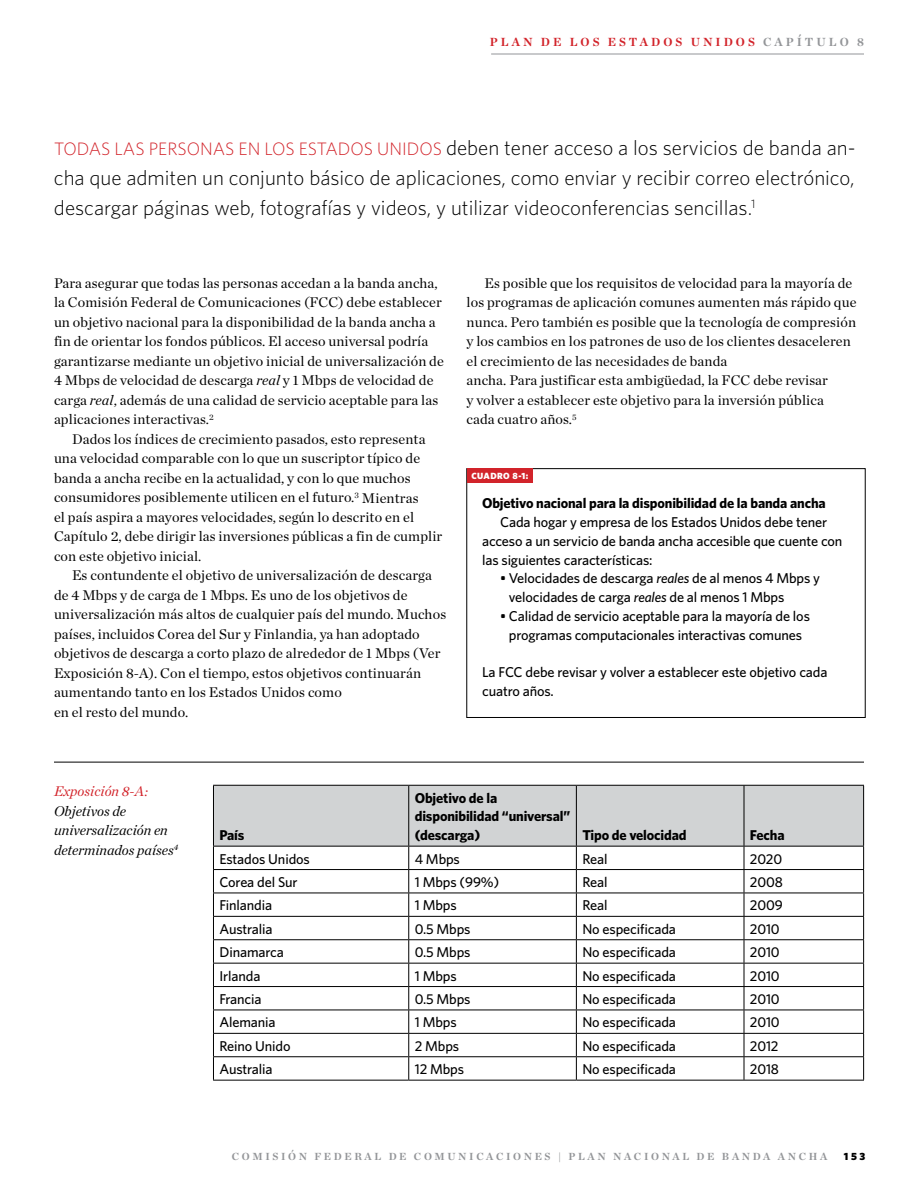
<style>
.page{position:relative;width:918px;height:1188px;background:#fff}
.page>*{position:absolute;margin:0;border:0;box-sizing:border-box;transform-origin:0 0}
.Section_Lead-In{font:300 21px/30px "Whitney";color:#000;text-align:justify}
.Main_Body_Indent{font:14.25px/19.5px "Chronicle Deck";letter-spacing:.01em;color:#000}
.Box_Text{font:500 14.25px/18.8px "Whitney";letter-spacing:-.01em;color:#000}
.Main_Body_No_Indent{font:14.25px/19.5px "Chronicle Deck";letter-spacing:.01em;color:#000}
.H6_Box{font:700 14.25px/18.8px "Whitney";letter-spacing:-.01em;color:#000}
.exhibit_sub{font:italic 14.25px/19.5px "Chronicle Deck";color:#000}
.exhibit_heading{font:italic 14.25px "Chronicle Deck";color:#d2232a}
.t1{font:700 12px "Chronicle Deck";letter-spacing:.25em;color:#d2232a}
.t2{font:700 10.5px "Chronicle Deck";letter-spacing:.25em;color:#939598}
.Endnotes{font:900 10.5px "Whitney";color:#000}
.H5_Box{font:900 9px "Whitney";letter-spacing:.05em;color:#fff}
.s1{color:#939598}
.s2{font-size:18px;color:#d2232a}
.s3{font-style:italic}
</style>
<div class="page">
<hr style="left:491px;top:54px;width:373px;height:1px;background:#939598">
<hr style="left:54px;top:762px;width:810px;height:1px;background:#000">
<svg style="left:213px;top:785px;width:651px;height:295px"></svg>
<hr style="left:213px;top:1080px;width:196px;height:1px;background:#000">
<hr style="left:409px;top:1080px;width:167px;height:1px;background:#000">
<hr style="left:576px;top:1080px;width:168px;height:1px;background:#000">
<hr style="left:744px;top:1080px;width:120px;height:1px;background:#000">
<div style="left:466px;top:468px;width:399px;height:250px;border:1px solid #000"></div>
<div style="left:467px;top:468px;width:66px;height:15px;background:#d2232a"></div>
<p class="t1" style="left:490px;top:32px;width:376px">PLAN DE LOS ESTADOS UNIDOS <span class="s1">CAPÍTULO 8</span></p>
<p class="Section_Lead-In" style="left:54px;top:132px;width:803px"><span class="s2">TODAS LAS PERSONAS EN LOS ESTADOS UNIDOS</span> deben tener acceso a los servicios de banda an&shy;cha que admiten un conjunto básico de aplicaciones, como enviar y recibir correo electrónico, descargar páginas web, fotografías y videos, y utilizar videoconferencias sencillas.<sup>1</sup></p>
<p class="Main_Body_No_Indent" style="left:54px;top:272px;width:391px">Para asegurar que todas las personas accedan a la banda ancha, la Comisión Federal de Comunicaciones (FCC) debe establecer un objetivo nacional para la disponibilidad de la banda ancha a fin de orientar los fondos públicos. El acceso universal podría garantizarse mediante un objetivo inicial de universalización de 4 Mbps de velocidad de descarga <span class="s3">real</span> y 1 Mbps de velocidad de carga <span class="s3">real</span>, además de una calidad de servicio aceptable para las aplicaciones interactivas.<sup>2</sup></p>
<p class="Main_Body_Indent" style="left:54px;top:428px;width:390px;text-indent:18px">Dados los índices de crecimiento pasados, esto representa una velocidad comparable con lo que un suscriptor típico de banda a ancha recibe en la actualidad, y con lo que muchos consumidores posiblemente utilicen en el futuro.<sup>3</sup> Mientras<br>el país aspira a mayores velocidades, según lo descrito en el Capítulo 2, debe dirigir las inversiones públicas a fin de cumplir con este objetivo inicial.</p>
<p class="Main_Body_Indent" style="left:54px;top:565px;width:394px;text-indent:18px">Es contundente el objetivo de universalización de descarga de 4 Mbps y de carga de 1 Mbps. Es uno de los objetivos de universalización más altos de cualquier país del mundo. Muchos países, incluidos Corea del Sur y Finlandia, ya han adoptado objetivos de descarga a corto plazo de alrededor de 1 Mbps (Ver Exposición 8-A). Con el tiempo, estos objetivos continuarán aumentando tanto en los Estados Unidos como<br>en el resto del mundo.</p>
<p class="Main_Body_Indent" style="left:467px;top:272px;width:391px;text-indent:18px">Es posible que los requisitos de velocidad para la mayoría de los programas de aplicación comunes aumenten más rápido que nunca. Pero también es posible que la tecnología de compresión y los cambios en los patrones de uso de los clientes desaceleren el crecimiento de las necesidades de banda<br>ancha. Para justificar esta ambigüedad, la FCC debe revisar<br>y volver a establecer este objetivo para la inversión pública<br>cada cuatro años.<sup>5</sup></p>
<h5 class="H5_Box" style="left:471px;top:469px;width:59px">CUADRO 8-1:</h5>
<h6 class="H6_Box" style="left:482px;top:494px;width:345px">Objetivo nacional para la disponibilidad de la banda ancha</h6>
<p class="Box_Text" style="left:482px;top:513px;width:362px;text-indent:18px">Cada hogar y empresa de los Estados Unidos debe tener acceso a un servicio de banda ancha accesible que cuente con las siguientes características:</p>
<p class="Box_Text" style="left:509px;top:569px;width:313px;text-indent:-9px">• Velocidades de descarga <span class="s3">reales</span> de al menos 4 Mbps y velocidades de carga <span class="s3">reales</span> de al menos 1 Mbps</p>
<p class="Box_Text" style="left:500px;top:606px;width:311px;text-align:center">• Calidad de servicio aceptable para la mayoría de los programas computacionales interactivas comunes</p>
<p class="Box_Text" style="left:482px;top:663px;width:347px">La FCC debe revisar y volver a establecer este objetivo cada cuatro años.</p>
<p class="exhibit_heading" style="left:54px;top:780px;width:96px">Exposición 8-A:</p>
<p class="exhibit_sub" style="left:54px;top:800px;width:126px">Objetivos de universalización en determinados países<sup>4</sup></p>
<p class="H6_Box" style="left:219px;top:825px;width:26px">País</p>
<p class="H6_Box" style="left:415px;top:788px;width:157px">Objetivo de la disponibilidad “universal” (descarga)</p>
<p class="H6_Box" style="left:582px;top:825px;width:106px">Tipo de velocidad</p>
<p class="H6_Box" style="left:750px;top:825px;width:36px">Fecha</p>
<p class="Box_Text" style="left:219px;top:849px;width:92px">Estados Unidos</p>
<p class="Box_Text" style="left:415px;top:849px;width:47px">4 Mbps</p>
<p class="Box_Text" style="left:582px;top:849px;width:27px">Real</p>
<p class="Box_Text" style="left:750px;top:849px;width:34px">2020</p>
<p class="Box_Text" style="left:219px;top:872px;width:80px">Corea del Sur</p>
<p class="Box_Text" style="left:415px;top:872px;width:86px">1 Mbps (99%)</p>
<p class="Box_Text" style="left:582px;top:872px;width:27px">Real</p>
<p class="Box_Text" style="left:750px;top:872px;width:34px">2008</p>
<p class="Box_Text" style="left:219px;top:896px;width:54px">Finlandia</p>
<p class="Box_Text" style="left:415px;top:896px;width:43px">1 Mbps</p>
<p class="Box_Text" style="left:582px;top:896px;width:27px">Real</p>
<p class="Box_Text" style="left:750px;top:896px;width:34px">2009</p>
<p class="Box_Text" style="left:219px;top:919px;width:55px">Australia</p>
<p class="Box_Text" style="left:415px;top:919px;width:57px">0.5 Mbps</p>
<p class="Box_Text" style="left:582px;top:919px;width:95px">No especificada</p>
<p class="Box_Text" style="left:750px;top:919px;width:31px">2010</p>
<p class="Box_Text" style="left:219px;top:943px;width:66px">Dinamarca</p>
<p class="Box_Text" style="left:415px;top:943px;width:57px">0.5 Mbps</p>
<p class="Box_Text" style="left:582px;top:943px;width:95px">No especificada</p>
<p class="Box_Text" style="left:750px;top:943px;width:31px">2010</p>
<p class="Box_Text" style="left:219px;top:966px;width:42px">Irlanda</p>
<p class="Box_Text" style="left:415px;top:966px;width:43px">1 Mbps</p>
<p class="Box_Text" style="left:582px;top:966px;width:95px">No especificada</p>
<p class="Box_Text" style="left:750px;top:966px;width:31px">2010</p>
<p class="Box_Text" style="left:219px;top:989px;width:44px">Francia</p>
<p class="Box_Text" style="left:415px;top:989px;width:57px">0.5 Mbps</p>
<p class="Box_Text" style="left:582px;top:989px;width:95px">No especificada</p>
<p class="Box_Text" style="left:750px;top:989px;width:31px">2010</p>
<p class="Box_Text" style="left:219px;top:1013px;width:58px">Alemania</p>
<p class="Box_Text" style="left:415px;top:1013px;width:43px">1 Mbps</p>
<p class="Box_Text" style="left:582px;top:1013px;width:95px">No especificada</p>
<p class="Box_Text" style="left:750px;top:1013px;width:31px">2010</p>
<p class="Box_Text" style="left:219px;top:1036px;width:73px">Reino Unido</p>
<p class="Box_Text" style="left:415px;top:1036px;width:46px">2 Mbps</p>
<p class="Box_Text" style="left:582px;top:1036px;width:95px">No especificada</p>
<p class="Box_Text" style="left:750px;top:1036px;width:30px">2012</p>
<p class="Box_Text" style="left:219px;top:1060px;width:55px">Australia</p>
<p class="Box_Text" style="left:415px;top:1060px;width:51px">12 Mbps</p>
<p class="Box_Text" style="left:582px;top:1060px;width:95px">No especificada</p>
<p class="Box_Text" style="left:750px;top:1060px;width:31px">2018</p>
<p class="t2" style="left:232px;top:1148px;width:597px">COMISIÓN FEDERAL DE COMUNICACIONES | PLAN NACIONAL DE BANDA ANCHA</p>
<p class="Endnotes" style="left:844px;top:1149px;width:23px">153</p>
</div>
